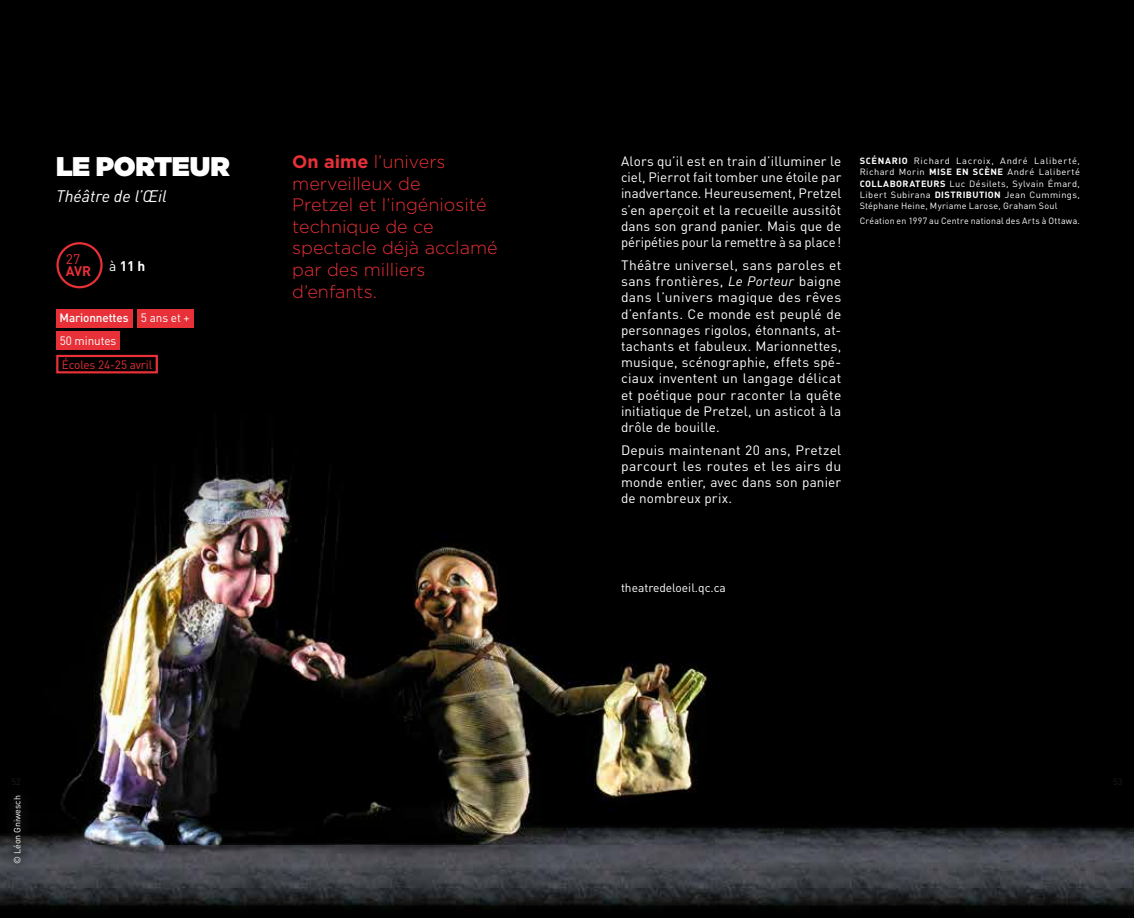
<style>
.page{position:relative;width:1134px;height:918px;background:#fff}
.page>*{position:absolute;margin:0;border:0;box-sizing:border-box;transform-origin:0 0}
.t1{font:900 27px "Gotham HTF";letter-spacing:-.015em;color:#fff}
.t2{font:300 18px/21.6px "Gotham HTF";color:#e73037}
.t3{font:italic 16.5px "DIN";color:#fff}
.t4{font:700 13.8px "DIN";color:#fff}
.t5{font:700 13.8px "DIN";color:#e73037}
.t6{font:13.8px "DIN";color:#e73037}
.t7{font:13.5px/16.2px "DIN";letter-spacing:.01em;color:#fff;text-align:justify}
.t8{font:12px "DIN";color:#fff}
.t9{font:500 12px "DIN";letter-spacing:-.01em;color:#fff}
.t10{font:12px "DIN";letter-spacing:-.01em;color:#e73037}
.t11{font:9px/11.1px "DIN";letter-spacing:.025em;color:#fff;text-align:justify}
.t12{font:9px "DIN";letter-spacing:-.01em;color:#fff}
.s1{font-weight:400}
.s2{font-weight:700}
.s3{font-style:italic}
</style>
<div class="page">
<img style="left:0;top:0;width:1134px;height:913px">
<div style="left:56px;top:242px;width:47px;height:46px;border:2px solid #e73037;border-radius:50%"></div>
<svg style="left:55px;top:354px;width:104px;height:21px;background:#370b0d"></svg>
<div style="left:56px;top:332px;width:64px;height:18px;background:#e73037"></div>
<div style="left:56px;top:309px;width:76px;height:18px;background:#e73037"></div>
<div style="left:137px;top:309px;width:57px;height:18px;background:#e73037"></div>
<div style="left:2px;top:784px;width:31px;height:91px;background:#1d1d1b;opacity:.75"></div>
<h1 class="t1" style="left:56px;top:150px;width:175px">LE PORTEUR</h1>
<p class="t3" style="left:56px;top:186px;width:112px">Théâtre de l’Œil</p>
<p class="t6" style="left:66px;top:250px;width:16px">27</p>
<p class="t5" style="left:66px;top:262px;width:27px">AVR</p>
<p class="t4" style="left:109px;top:257px;width:38px"><span class="s1">à</span> 11 h</p>
<p class="t9" style="left:60px;top:310px;width:132px">Marionnettes <span class="s1">5 ans et +</span></p>
<p class="t8" style="left:60px;top:333px;width:58px">50 minutes</p>
<p class="t10" style="left:62px;top:356px;width:92px">Écoles 24-25 avril</p>
<h2 class="t2" style="left:292px;top:151px;width:207px"><span class="s2">On aime</span> l’univers merveilleux de<br>Pretzel et l’ingéniosité technique de ce spectacle déjà acclamé par des milliers d’enfants.</h2>
<p class="t12" style="left:11px;top:864px;width:70px;rotate:-90deg">© Léon Gniwesch</p>
<p class="t7" style="left:621px;top:152px;width:222px">Alors qu’il est en train d’illuminer le ciel, Pierrot fait tomber une étoile par inadvertance. Heureusement, Pretzel s’en aperçoit et la recueille aussitôt dans son grand panier. Mais que de péripéties pour la remettre à sa place!</p>
<p class="t7" style="left:621px;top:256px;width:222px">Théâtre universel, sans paroles et sans frontières, <span class="s3">Le Porteur</span> baigne dans l’univers magique des rêves d’enfants. Ce monde est peuplé de personnages rigolos, étonnants, at&shy;tachants et fabuleux. Marionnettes, musique, scénographie, effets spé&shy;ciaux inventent un langage délicat et poétique pour raconter la quête initiatique de Pretzel, un asticot à la drôle de bouille.</p>
<p class="t7" style="left:621px;top:441px;width:222px">Depuis maintenant 20 ans, Pretzel parcourt les routes et les airs du monde entier, avec dans son panier de nombreux prix.</p>
<p class="t11" style="left:860px;top:155px;width:222px"><span class="s2">SCÉNARIO</span> Richard Lacroix, André Laliberté, Richard Morin <span class="s2">MISE EN SCÈNE</span> André Laliberté <span class="s2">COLLABORATEURS</span> Luc Désilets, Sylvain Émard, Libert Subirana <span class="s2">DISTRIBUTION</span> Jean Cummings, Stéphane Heine, Myriame Larose, Graham Soul</p>
<p class="t11" style="left:860px;top:215px;width:222px">Création en 1997 au Centre national des Arts à Ottawa.</p>
<p class="t8" style="left:621px;top:580px;width:106px">theatredeloeil.qc.ca</p>
</div>
